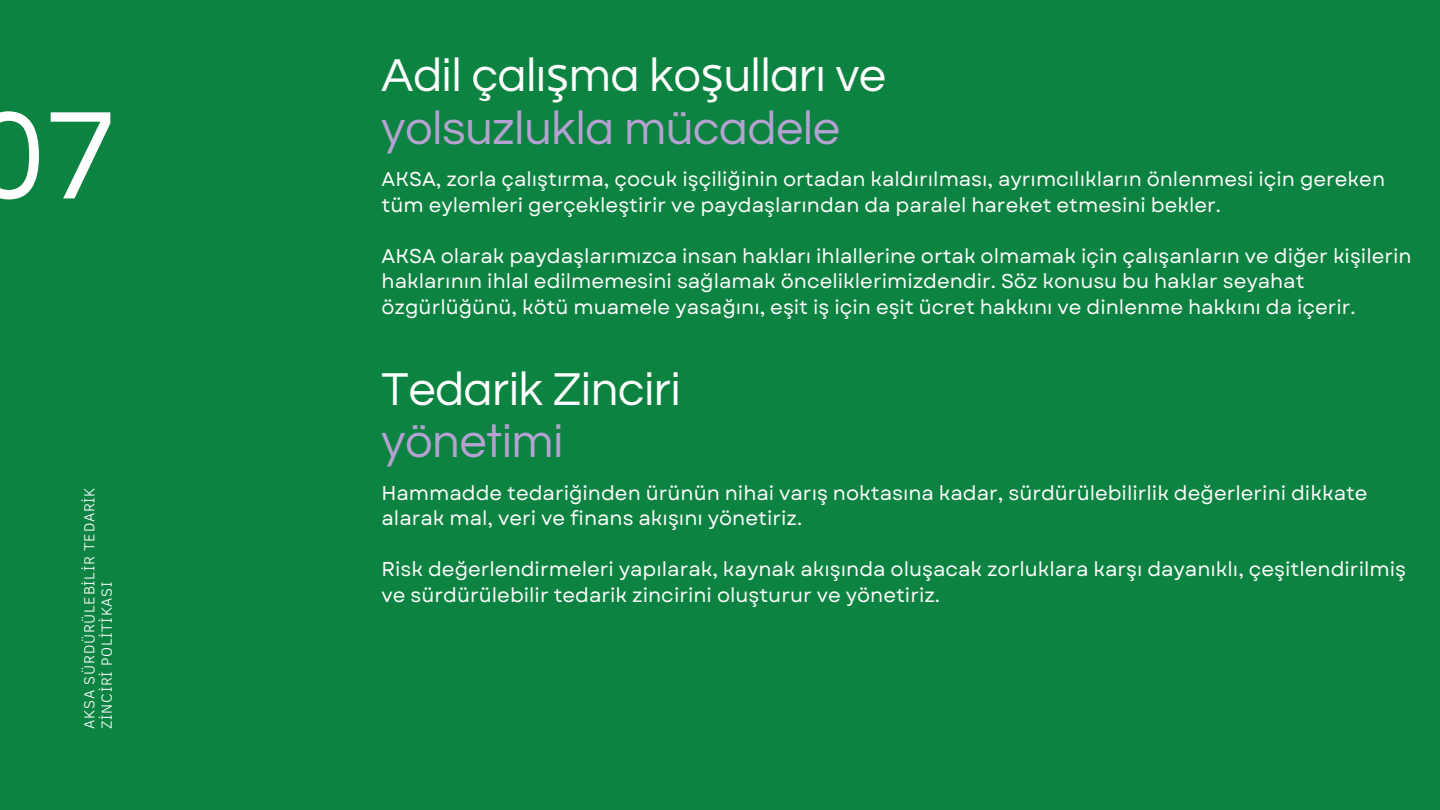
<style>
.page{position:relative;width:1440px;height:810px;background:#0d8341}
.page>*{position:absolute;margin:0;border:0;box-sizing:border-box;transform-origin:0 0}
.t1{font:130px "Questrial";color:#fff}
.t2{font:48px "Questrial";color:#fff}
.t3{font:48px "Questrial";color:#b5a2d2}
.t4{font:20px/25.5px "Garet";color:#fff}
.t5{font:300 15px "Clear Sans";letter-spacing:.05em;color:#fff}
.s1{font-family:"Noto Sans"}
</style>
<div class="page">
<p class="t1" style="left:-27px;top:92px;width:144px">07</p>
<h2 class="t5" style="left:78px;top:729px;width:243px;rotate:-90deg">AKSA SÜRDÜRÜLEBİLİR TEDARİK</h2>
<h2 class="t5" style="left:96px;top:729px;width:149px;rotate:-90deg">ZİNCİRİ POLİTİKASI</h2>
<p class="t2" style="left:382px;top:52px;width:506px">Adil çalı<span class="s1">ş</span>ma ko<span class="s1">ş</span>ulları ve</p>
<p class="t3" style="left:382px;top:104px;width:460px">yolsuzlukla mücadele</p>
<h1 class="t4" style="left:382px;top:167px;width:1005px">AKSA, zorla çalıştırma, çocuk işçiliğinin ortadan kaldırılması, ayrımcılıkların önlenmesi için gereken tüm eylemleri gerçekleştirir ve paydaşlarından da paralel hareket etmesini bekler.</h1>
<p class="t4" style="left:382px;top:243px;width:1032px">AKSA olarak paydaşlarımızca insan hakları ihlallerine ortak olmamak için çalışanların ve diğer kişilerin haklarının ihlal edilmemesini sağlamak önceliklerimizdendir. Söz konusu bu haklar seyahat özgürlüğünü, kötü muamele yasağını, eşit iş için eşit ücret hakkını ve dinlenme hakkını da içerir.</p>
<h2 class="t2" style="left:382px;top:365px;width:301px">Tedarik Zinciri</h2>
<h2 class="t3" style="left:382px;top:418px;width:183px">yönetimi</h2>
<h1 class="t4" style="left:382px;top:480px;width:988px">Hammadde tedariğinden ürünün nihai varış noktasına kadar, sürdürülebilirlik değerlerini dikkate alarak mal, veri ve finans akışını yönetiriz.</h1>
<p class="t4" style="left:382px;top:557px;width:1026px">Risk değerlendirmeleri yapılarak, kaynak akışında oluşacak zorluklara karşı dayanıklı, çeşitlendirilmiş ve sürdürülebilir tedarik zincirini oluşturur ve yönetiriz.</p>
</div>
